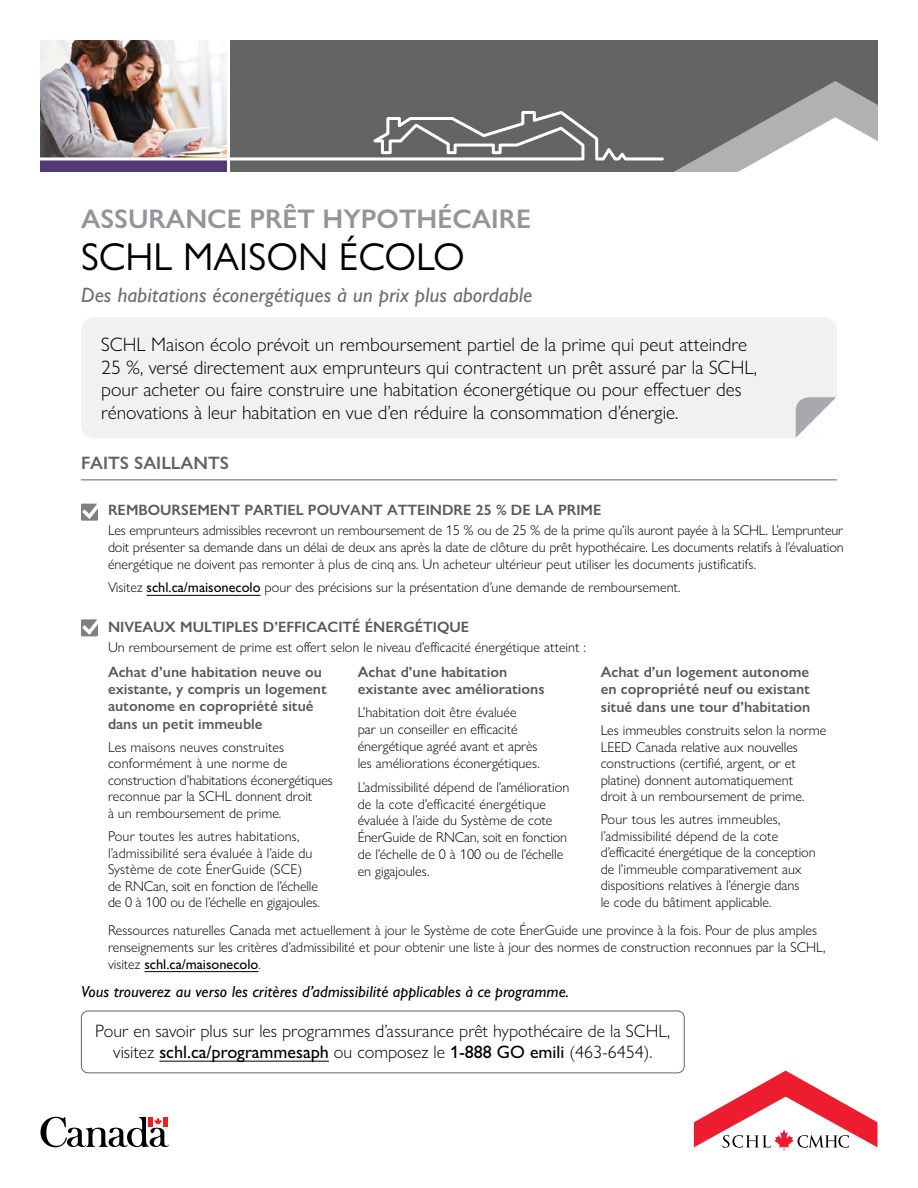
<style>
.page{position:relative;width:918px;height:1188px;background:#fff}
.page>*{position:absolute;margin:0;border:0;box-sizing:border-box;transform-origin:0 0}
.t1{font:39px "Gill Sans Nova";color:#000}
.t2{font:600 27px "Gill Sans Nova";color:#939598}
.t3{font:italic 500 21px "Gill Sans Nova";color:#6d6e71}
.P_MU_Intro{font:300 19.5px/22.5px "Gill Sans Nova";color:#000}
.P_Body-CallToAction{font:300 18px/21px "Gill Sans Nova";color:#000;text-align:center}
.H2_MU_Subhead1{font:600 18px "Gill Sans Nova";color:#626469}
.P_Body-BackPage{font:italic 500 16.2px "Gill Sans Nova";color:#000}
.H4_MU_Subhead2{font:600 15px/17.2px "Gill Sans Nova";color:#58595b}
.H3_MU_Subhead1{font:600 15px "Gill Sans Nova";color:#58595b}
.P_MU_Body{font:300 14.25px/16.5px "Gill Sans Nova";color:#000}
.s1{font-weight:500}
</style>
<div class="page">
<img style="left:40px;top:40px;width:187px;height:41px">
<div style="left:230px;top:40px;width:648px;height:132px;background:#636466"></div>
<svg style="left:40px;top:81px;width:838px;height:91px"></svg>
<svg style="left:40px;top:1117px;width:129px;height:30px"></svg>
<div style="left:148px;top:1117px;width:5px;height:9px;background:#ed1d24"></div>
<div style="left:163px;top:1117px;width:5px;height:9px;background:#ed1d24"></div>
<svg style="left:694px;top:1071px;width:183px;height:79px"></svg>
<div style="left:81px;top:317px;width:756px;height:122px;background:#f1f1f2;border-radius:14px"></div>
<svg style="left:795px;top:397px;width:42px;height:42px"></svg>
<hr style="left:81px;top:479px;width:756px;height:1px;background:#626469">
<hr style="left:144px;top:971px;width:114px;height:1px;background:#000">
<hr style="left:159px;top:1061px;width:170px;height:1px;background:#000">
<div style="left:81px;top:1011px;width:604px;height:62px;border:1px solid #626469;border-radius:7px"></div>
<svg style="left:81px;top:619px;width:17px;height:17px"></svg>
<hr style="left:147px;top:595px;width:114px;height:1px;background:#000">
<svg style="left:81px;top:504px;width:17px;height:17px"></svg>
<h1 class="t2" style="left:81px;top:202px;width:452px">ASSURANCE PRÊT HYPOTHÉCAIRE</h1>
<h1 class="t1" style="left:81px;top:233px;width:385px">SCHL MAISON ÉCOLO</h1>
<h1 class="t3" style="left:81px;top:282px;width:453px">Des habitations éconergétiques à un prix plus abordable</h1>
<p class="P_MU_Intro" style="left:101px;top:333px;width:658px">SCHL Maison écolo prévoit un remboursement partiel de la prime qui peut atteindre 25 %, versé directement aux emprunteurs qui contractent un prêt assuré par la SCHL, pour acheter ou faire construire une habitation éconergétique ou pour effectuer des rénovations à leur habitation en vue d’en réduire la consommation d’énergie.</p>
<h2 class="H2_MU_Subhead1" style="left:81px;top:451px;width:149px">FAITS SAILLANTS</h2>
<h3 class="H3_MU_Subhead1" style="left:108px;top:500px;width:495px">REMBOURSEMENT PARTIEL POUVANT ATTEINDRE 25 % DE LA PRIME</h3>
<p class="P_MU_Body" style="left:108px;top:522px;width:737px;text-align:justify">Les emprunteurs admissibles recevront un remboursement de 15 % ou de 25 % de la prime qu’ils auront payée à la SCHL. L’emprunteur doit présenter sa demande dans un délai de deux ans après la date de clôture du prêt hypothécaire. Les documents relatifs à l’évaluation énergétique ne doivent pas remonter à plus de cinq ans. Un acheteur ultérieur peut utiliser les documents justificatifs.</p>
<p class="P_MU_Body" style="left:108px;top:579px;width:574px">Visitez <span class="s1">schl.ca/maisonecolo</span> pour des précisions sur la présentation d’une demande de remboursement.</p>
<h3 class="H3_MU_Subhead1" style="left:108px;top:617px;width:363px">NIVEAUX MULTIPLES D’EFFICACITÉ ÉNERGÉTIQUE</h3>
<p class="P_MU_Body" style="left:108px;top:639px;width:479px">Un remboursement de prime est offert selon le niveau d’efficacité énergétique atteint :</p>
<h4 class="H4_MU_Subhead2" style="left:108px;top:663px;width:220px">Achat d’une habitation neuve ou existante, y compris un logement autonome en copropriété situé dans un petit immeuble</h4>
<p class="P_MU_Body" style="left:108px;top:739px;width:226px">Les maisons neuves construites conformément à une norme de construction d’habitations éconergétiques reconnue par la SCHL donnent droit<br>à un remboursement de prime.</p>
<p class="P_MU_Body" style="left:108px;top:828px;width:213px">Pour toutes les autres habitations, l’admissibilité sera évaluée à l’aide du Système de cote ÉnerGuide (SCE)<br>de RNCan, soit en fonction de l’échelle de 0 à 100 ou de l’échelle en gigajoules.</p>
<h4 class="H4_MU_Subhead2" style="left:358px;top:663px;width:188px;line-height:16.8px">Achat d’une habitation existante avec améliorations</h4>
<p class="P_MU_Body" style="left:358px;top:704px;width:183px">L’habitation doit être évaluée<br>par un conseiller en efficacité énergétique agréé avant et après les améliorations éconergétiques.</p>
<p class="P_MU_Body" style="left:358px;top:778px;width:213px">L’admissibilité dépend de l’amélioration de la cote d’efficacité énergétique évaluée à l’aide du Système de cote ÉnerGuide de RNCan, soit en fonction de l’échelle de 0 à 100 ou de l’échelle en gigajoules.</p>
<h4 class="H4_MU_Subhead2" style="left:601px;top:663px;width:211px;text-align:justify">Achat d’un logement autonome en copropriété neuf ou existant situé dans une tour d’habitation</h4>
<p class="P_MU_Body" style="left:601px;top:722px;width:227px">Les immeubles construits selon la norme LEED Canada relative aux nouvelles constructions (certifié, argent, or et platine) donnent automatiquement<br>droit à un remboursement de prime.</p>
<p class="P_MU_Body" style="left:601px;top:811px;width:216px">Pour tous les autres immeubles, l’admissibilité dépend de la cote d’efficacité énergétique de la conception de l’immeuble comparativement aux dispositions relatives à l’énergie dans<br>le code du bâtiment applicable.</p>
<p class="P_MU_Body" style="left:108px;top:921px;width:719px">Ressources naturelles Canada met actuellement à jour le Système de cote ÉnerGuide une province à la fois. Pour de plus amples renseignements sur les critères d’admissibilité et pour obtenir une liste à jour des normes de construction reconnues par la SCHL, visitez <span class="s1">schl.ca/maisonecolo</span>.</p>
<p class="P_Body-BackPage" style="left:81px;top:982px;width:489px">Vous trouverez au verso les critères d’admissibilité applicables à ce programme.</p>
<p class="P_Body-CallToAction" style="left:95px;top:1020px;width:577px">Pour en savoir plus sur les programmes d’assurance prêt hypothécaire de la SCHL, visitez <span class="s1">schl.ca/programmesaph</span> ou composez le <span class="s1">1-888 GO emili</span> (463-6454).</p>
</div>
